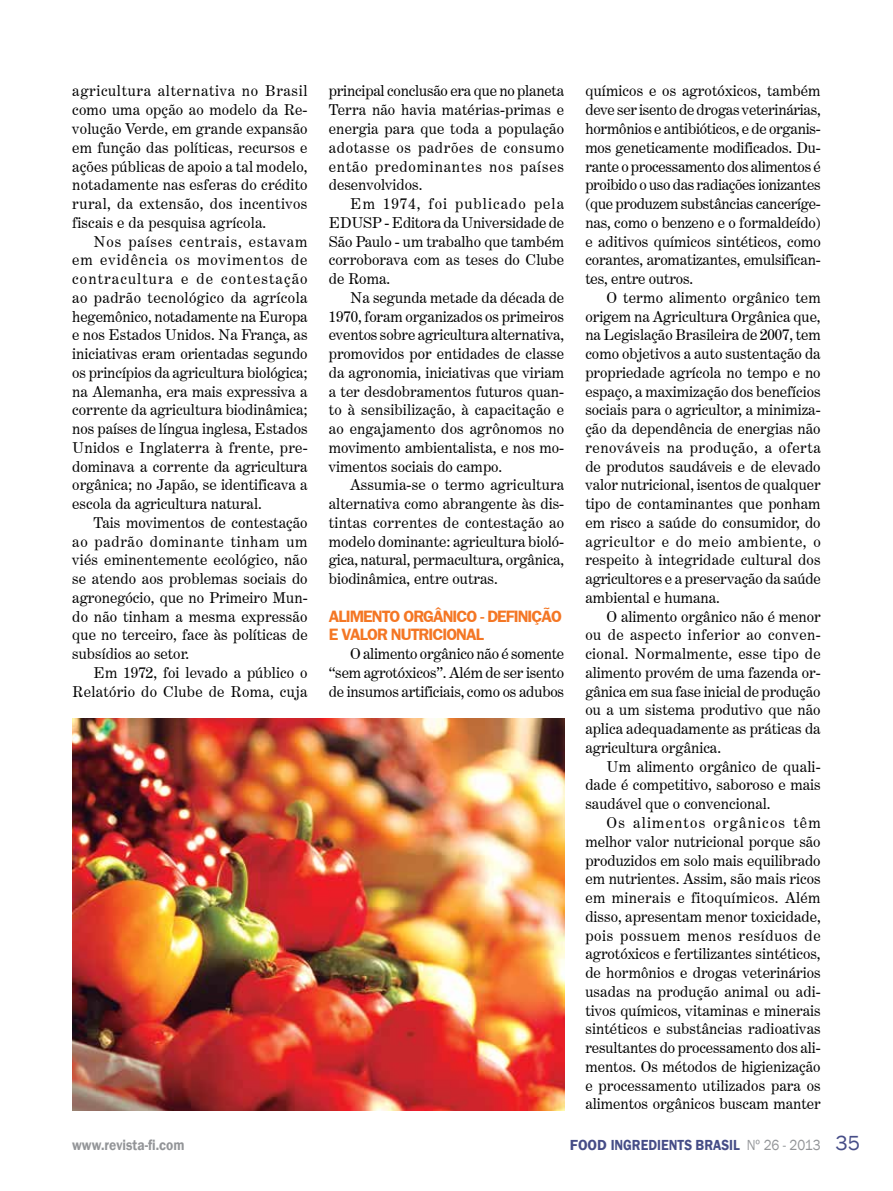
<style>
.page{position:relative;width:893px;height:1191px;background:#fff}
.page>*{position:absolute;margin:0;border:0;box-sizing:border-box;transform-origin:0 0}
.t1{font:700 16.5px "Frankfurt Gothic";letter-spacing:-.06em;color:#f47725}
.t2{font:15px/18.8px "Century Expanded BT";color:#000;text-align:justify}
.t3{font:600 15px "Franklin Gothic";color:#464d87}
.t4{font:600 15px "Franklin Gothic";color:#939598;scale:.9 1}
.s1{font-weight:400;color:#939598}
.s2{font-weight:400;font-size:21px}
</style>
<div class="page">
<img style="left:72px;top:719px;width:492px;height:391px">
<p class="t2" style="left:72px;top:82px;width:237px">agricultura alternativa no Brasil como uma opção ao modelo da Re&shy;volução Verde, em grande expansão em função das políticas, recursos e ações públicas de apoio a tal modelo, notadamente nas esferas do crédito rural, da extensão, dos incentivos fiscais e da pesquisa agrícola.</p>
<p class="t2" style="left:72px;top:232px;width:237px;text-indent:21px">Nos países centrais, estavam em evidência os movimentos de contracultura e de contestação ao padrão tecnológico da agrícola hegemônico, notadamente na Europa e nos Estados Unidos. Na França, as iniciativas eram orientadas segundo os princípios da agricultura biológica; na Alemanha, era mais expressiva a corrente da agricultura biodinâmica; nos países de língua inglesa, Estados Unidos e Inglaterra à frente, pre&shy;dominava a corrente da agricultura orgânica; no Japão, se identificava a escola da agricultura natural.</p>
<p class="t2" style="left:72px;top:513px;width:237px;text-indent:21px">Tais movimentos de contestação ao padrão dominante tinham um viés eminentemente ecológico, não se atendo aos problemas sociais do agronegócio, que no Primeiro Mun&shy;do não tinham a mesma expressão que no terceiro, face às políticas de subsídios ao setor.</p>
<p class="t2" style="left:72px;top:663px;width:237px;text-align:right">Em 1972, foi levado a público o<br>Relatório do Clube de Roma, cuja</p>
<p class="t2" style="left:329px;top:82px;width:237px">principal conclusão era que no planeta Terra não havia matérias-primas e energia para que toda a população adotasse os padrões de consumo então predominantes nos países desenvolvidos.</p>
<p class="t2" style="left:329px;top:194px;width:237px;text-indent:21px">Em 1974, foi publicado pela EDUSP - Editora da Universidade de São Paulo - um trabalho que também corroborava com as teses do Clube de Roma.</p>
<p class="t2" style="left:329px;top:288px;width:237px;text-indent:21px">Na segunda metade da década de 1970, foram organizados os primeiros eventos sobre agricultura alternativa, promovidos por entidades de classe da agronomia, iniciativas que viriam a ter desdobramentos futuros quan&shy;to à sensibilização, à capacitação e ao engajamento dos agrônomos no movimento ambientalista, e nos mo&shy;vimentos sociais do campo.</p>
<p class="t2" style="left:329px;top:475px;width:237px;text-indent:21px">Assumia-se o termo agricultura alternativa como abrangente às dis&shy;tintas correntes de contestação ao modelo dominante: agricultura bioló&shy;gica, natural, permacultura, orgânica, biodinâmica, entre outras.</p>
<p class="t1" style="left:329px;top:606px;width:20px">ALIMENTO</p>
<p class="t1" style="left:403px;top:606px;width:11px">ORGÂNICO</p>
<p class="t1" style="left:480px;top:606px;width:72px">- DEFINIÇÃO</p>
<p class="t1" style="left:329px;top:625px;width:32px">E VALOR</p>
<p class="t1" style="left:391px;top:625px;width:10px">NUTRICIONAL</p>
<p class="t2" style="left:329px;top:644px;width:237px;text-indent:21px">O alimento orgânico não é somente “sem agrotóxicos”. Além de ser isento de insumos artificiais, como os adubos</p>
<p class="t2" style="left:585px;top:82px;width:237px">químicos e os agrotóxicos, também deve ser isento de drogas veterinárias, hormônios e antibióticos, e de organis&shy;mos geneticamente modificados. Du&shy;rante o processamento dos alimentos é proibido o uso das radiações ionizantes (que produzem substâncias canceríge&shy;nas, como o benzeno e o formaldeído) e aditivos químicos sintéticos, como corantes, aromatizantes, emulsifican&shy;tes, entre outros.</p>
<p class="t2" style="left:585px;top:288px;width:237px;text-indent:21px">O termo alimento orgânico tem origem na Agricultura Orgânica que, na Legislação Brasileira de 2007, tem como objetivos a auto sustentação da propriedade agrícola no tempo e no espaço, a maximização dos benefícios sociais para o agricultor, a minimiza&shy;ção da dependência de energias não renováveis na produção, a oferta de produtos saudáveis e de elevado valor nutricional, isentos de qualquer tipo de contaminantes que ponham em risco a saúde do consumidor, do agricultor e do meio ambiente, o respeito à integridade cultural dos agricultores e a preservação da saúde ambiental e humana.</p>
<p class="t2" style="left:585px;top:607px;width:237px;text-indent:21px">O alimento orgânico não é menor ou de aspecto inferior ao conven&shy;cional. Normalmente, esse tipo de alimento provém de uma fazenda or&shy;gânica em sua fase inicial de produção ou a um sistema produtivo que não aplica adequadamente as práticas da agricultura orgânica.</p>
<p class="t2" style="left:585px;top:757px;width:237px;text-indent:21px">Um alimento orgânico de quali&shy;dade é competitivo, saboroso e mais saudável que o convencional.</p>
<p class="t2" style="left:585px;top:813px;width:237px;text-indent:21px">Os alimentos orgânicos têm melhor valor nutricional porque são produzidos em solo mais equilibrado em nutrientes. Assim, são mais ricos em minerais e fitoquímicos. Além disso, apresentam menor toxicidade, pois possuem menos resíduos de agrotóxicos e fertilizantes sintéticos, de hormônios e drogas veterinários usadas na produção animal ou adi&shy;tivos químicos, vitaminas e minerais sintéticos e substâncias radioativas resultantes do processamento dos ali&shy;mentos. Os métodos de higienização e processamento utilizados para os alimentos orgânicos buscam manter</p>
<p class="t4" style="left:72px;top:1135px;width:126px">www.revista-fi.com</p>
<p class="t3" style="left:570px;top:1135px;width:292px">FOOD INGREDIENTS BRASIL <span class="s1">Nº 26 - 2013</span> <span class="s2">35</span></p>
</div>
